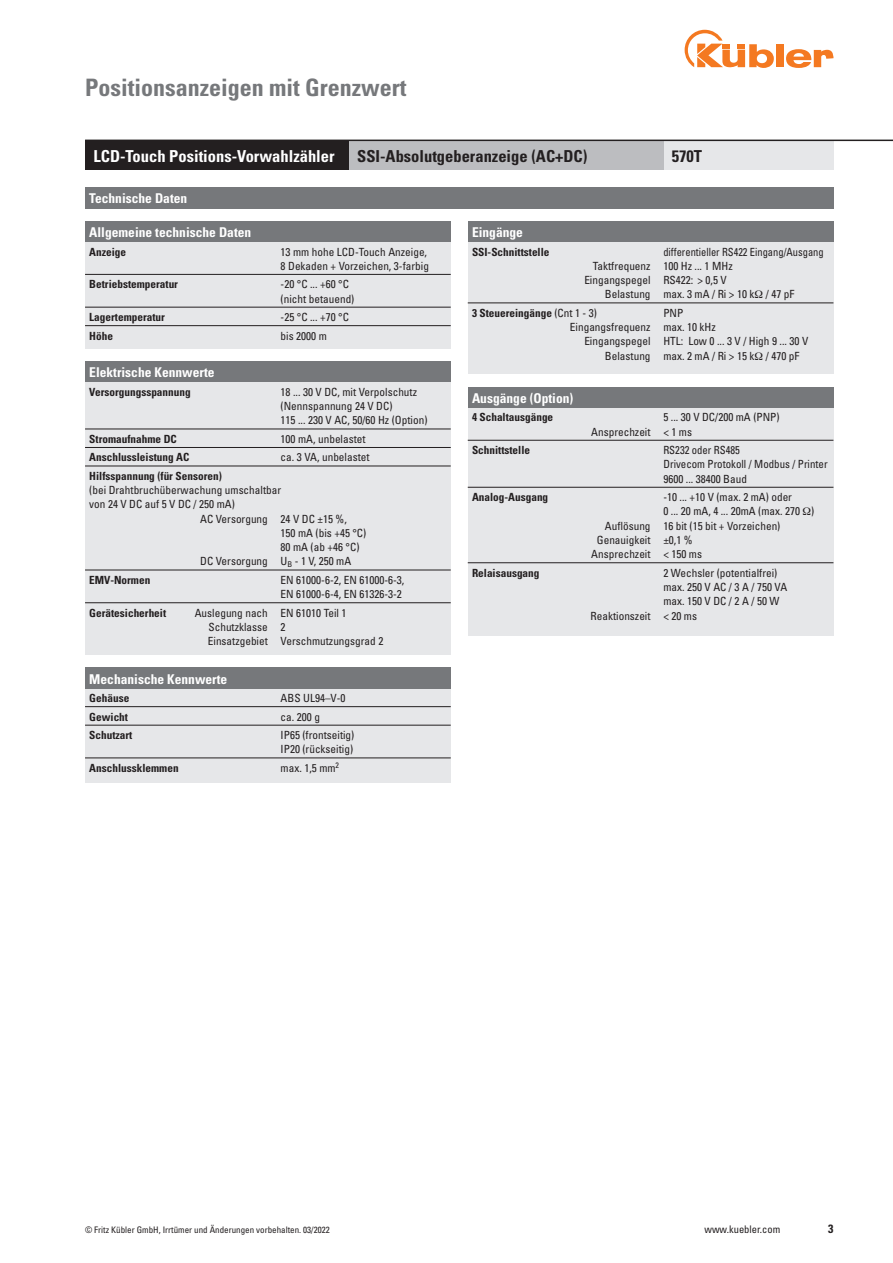
<style>
.page{position:relative;width:893px;height:1263px;background:#fff}
.page>*{position:absolute;margin:0;border:0;box-sizing:border-box;transform-origin:0 0}
.t1{font:700 condensed 24px "Univers";color:#76787b}
.Head_weiß{font:700 condensed 16.5px "Univers";color:#231f20}
.Head_weiß-2{font:700 condensed 16.5px "Univers";color:#fff}
.Bestellschlüssel{font:700 condensed 13.5px "Univers";color:#fff}
.t2{font:700 condensed 12px "Univers";color:#231f20}
.technisch-linie-schw{font:condensed 11.25px/14.2px "Univers";color:#231f20}
.technisch-linie-schw-2{font:700 condensed 11.25px "Univers";color:#231f20}
.technisch-linie-schw-3{font:condensed 11.25px/14.2px "Univers";color:#231f20;scale:.95 1}
.technisch-linie-schw-4{font:condensed 11.25px "Univers";color:#231f20;scale:.93 1}
.t3{font:condensed 10.5px "Univers";color:#231f20}
.t4{font:condensed 9px "Univers";color:#231f20}
.s1{font-weight:400}
</style>
<div class="page">
<div style="left:776px;top:44px;width:8px;height:23px;background:#f47921"></div>
<svg style="left:786px;top:49px;width:47px;height:19px"></svg>
<svg style="left:685px;top:30px;width:89px;height:38px"></svg>
<div style="left:85px;top:221px;width:366px;height:21px;background:#76787b"></div>
<div style="left:85px;top:187px;width:748px;height:21px;background:#76787b"></div>
<div style="left:85px;top:242px;width:366px;height:107px;background:#e6e7e9"></div>
<hr style="left:85px;top:274px;width:366px;height:1px;background:#231f20">
<hr style="left:85px;top:307px;width:366px;height:1px;background:#231f20">
<hr style="left:85px;top:325px;width:366px;height:1px;background:#231f20">
<div style="left:85px;top:361px;width:366px;height:22px;background:#76787b"></div>
<div style="left:85px;top:668px;width:366px;height:21px;background:#76787b"></div>
<div style="left:468px;top:221px;width:365px;height:21px;background:#76787b"></div>
<div style="left:85px;top:383px;width:366px;height:272px;background:#e6e7e9"></div>
<hr style="left:85px;top:429px;width:366px;height:1px;background:#231f20">
<hr style="left:85px;top:447px;width:366px;height:1px;background:#231f20">
<hr style="left:85px;top:466px;width:366px;height:1px;background:#231f20">
<hr style="left:85px;top:570px;width:366px;height:1px;background:#231f20">
<hr style="left:85px;top:602px;width:366px;height:1px;background:#231f20">
<div style="left:85px;top:689px;width:366px;height:93px;background:#e6e7e9"></div>
<hr style="left:85px;top:706px;width:366px;height:1px;background:#231f20">
<hr style="left:85px;top:725px;width:366px;height:1px;background:#231f20">
<hr style="left:85px;top:758px;width:366px;height:1px;background:#231f20">
<div style="left:468px;top:242px;width:365px;height:132px;background:#e6e7e9"></div>
<hr style="left:468px;top:303px;width:365px;height:1px;background:#231f20">
<div style="left:468px;top:387px;width:365px;height:21px;background:#76787b"></div>
<div style="left:468px;top:408px;width:365px;height:228px;background:#e6e7e9"></div>
<hr style="left:468px;top:440px;width:365px;height:1px;background:#231f20">
<hr style="left:468px;top:487px;width:365px;height:1px;background:#231f20">
<hr style="left:468px;top:562px;width:365px;height:1px;background:#231f20">
<div style="left:85px;top:140px;width:264px;height:30px;background:#231f20"></div>
<div style="left:663px;top:140px;width:170px;height:30px;background:#e6e7e9"></div>
<div style="left:349px;top:140px;width:314px;height:30px;background:#bcbdc0"></div>
<hr style="left:85px;top:140px;width:808px;height:1px;background:#231f20">
<p class="t1" style="left:85px;top:72px;width:323px">Positionsanzeigen mit Grenzwert</p>
<p class="Head_weiß-2" style="left:94px;top:146px;width:243px">LCD-Touch Positions-Vorwahlzähler</p>
<p class="Head_weiß" style="left:357px;top:146px;width:232px">SSI-Absolutgeberanzeige (AC+DC)</p>
<p class="Head_weiß" style="left:672px;top:146px;width:32px">570T</p>
<p class="Bestellschlüssel" style="left:89px;top:190px;width:99px">Technische Daten</p>
<p class="Bestellschlüssel" style="left:89px;top:224px;width:164px">Allgemeine technische Daten</p>
<p class="technisch-linie-schw-2" style="left:89px;top:245px;width:38px">Anzeige</p>
<p class="technisch-linie-schw" style="left:281px;top:244px;width:150px">13 mm hohe LCD-Touch Anzeige,<br>8 Dekaden + Vorzeichen, 3-farbig</p>
<p class="technisch-linie-schw-2" style="left:89px;top:277px;width:90px">Betriebstemperatur</p>
<p class="technisch-linie-schw" style="left:281px;top:277px;width:75px">-20 °C ... +60 °C (nicht betauend)</p>
<p class="technisch-linie-schw-2" style="left:89px;top:310px;width:77px">Lagertemperatur</p>
<p class="technisch-linie-schw" style="left:281px;top:310px;width:70px">-25 °C ... +70 °C</p>
<p class="technisch-linie-schw-2" style="left:89px;top:329px;width:25px">Höhe</p>
<p class="technisch-linie-schw" style="left:281px;top:328px;width:48px">bis 2000 m</p>
<p class="Bestellschlüssel" style="left:89px;top:364px;width:127px">Elektrische Kennwerte</p>
<p class="technisch-linie-schw-2" style="left:89px;top:385px;width:103px">Versorgungsspannung</p>
<p class="technisch-linie-schw" style="left:281px;top:385px;width:148px">18 ... 30 V DC, mit Verpolschutz (Nennspannung 24 V DC)<br>115 ... 230 V AC, 50/60 Hz (Option)</p>
<p class="technisch-linie-schw-2" style="left:89px;top:432px;width:89px">Stromaufnahme DC</p>
<p class="technisch-linie-schw" style="left:281px;top:432px;width:86px">100 mA, unbelastet</p>
<p class="technisch-linie-schw-2" style="left:89px;top:451px;width:101px">Anschlussleistung AC</p>
<p class="technisch-linie-schw" style="left:281px;top:450px;width:90px">ca. 3 VA, unbelastet</p>
<p class="technisch-linie-schw-2" style="left:89px;top:469px;width:134px">Hilfsspannung (für Sensoren)</p>
<p class="technisch-linie-schw" style="left:89px;top:483px;width:193px">(bei Drahtbruchüberwachung umschaltbar</p>
<p class="technisch-linie-schw" style="left:89px;top:497px;width:147px">von 24 V DC auf 5 V DC / 250 mA)</p>
<p class="technisch-linie-schw" style="left:200px;top:511px;width:148px">AC Versorgung 24 V DC ±15 %,</p>
<p class="technisch-linie-schw" style="left:281px;top:526px;width:87px">150 mA (bis +45 °C)</p>
<p class="technisch-linie-schw" style="left:281px;top:540px;width:80px">80 mA (ab +46 °C)</p>
<p class="technisch-linie-schw" style="left:200px;top:554px;width:153px">DC Versorgung U<sub>B</sub> - 1 V, 250 mA</p>
<p class="technisch-linie-schw-2" style="left:89px;top:573px;width:63px">EMV-Normen</p>
<p class="technisch-linie-schw" style="left:281px;top:573px;width:125px">EN 61000-6-2, EN 61000-6-3,<br>EN 61000-6-4, EN 61326-3-2</p>
<p class="technisch-linie-schw-2" style="left:89px;top:606px;width:78px">Gerätesicherheit</p>
<p class="technisch-linie-schw" style="left:208px;top:605px;width:177px;text-indent:-13px">Auslegung nach EN 61010 Teil 1<br>Schutzklasse 2<br>Einsatzgebiet Verschmutzungsgrad 2</p>
<p class="Bestellschlüssel" style="left:89px;top:670px;width:139px">Mechanische Kennwerte</p>
<p class="technisch-linie-schw-2" style="left:89px;top:691px;width:41px">Gehäuse</p>
<p class="technisch-linie-schw" style="left:281px;top:691px;width:66px">ABS UL94–V-0</p>
<p class="technisch-linie-schw-2" style="left:89px;top:710px;width:40px">Gewicht</p>
<p class="technisch-linie-schw" style="left:281px;top:709px;width:41px">ca. 200 g</p>
<p class="technisch-linie-schw-2" style="left:89px;top:728px;width:45px">Schutzart</p>
<p class="technisch-linie-schw" style="left:281px;top:728px;width:75px">IP65 (frontseitig)<br>IP20 (rückseitig)</p>
<p class="technisch-linie-schw-2" style="left:89px;top:761px;width:91px">Anschlussklemmen</p>
<p class="technisch-linie-schw" style="left:281px;top:761px;width:60px">max. 1,5 mm<sup>2</sup></p>
<p class="Bestellschlüssel" style="left:472px;top:224px;width:53px">Eingänge</p>
<p class="technisch-linie-schw-2" style="left:472px;top:245px;width:79px">SSI-Schnittstelle</p>
<p class="technisch-linie-schw-4" style="left:663px;top:244px;width:174px">differentieller RS422 Eingang/Ausgang</p>
<p class="technisch-linie-schw" style="left:593px;top:259px;width:141px">Taktfrequenz 100 Hz ... 1 MHz</p>
<p class="technisch-linie-schw" style="left:584px;top:273px;width:144px">Eingangspegel RS422: &gt; 0,5 V</p>
<p class="technisch-linie-schw" style="left:605px;top:287px;width:191px">Belastung max. 3 mA / Ri &gt; 10 k / 47 pF</p>
<p class="technisch-linie-schw-2" style="left:472px;top:306px;width:126px">3 Steuereingänge <span class="s1">(Cnt 1 - 3)</span></p>
<p class="technisch-linie-schw" style="left:663px;top:306px;width:22px">PNP</p>
<p class="technisch-linie-schw" style="left:570px;top:320px;width:147px">Eingangsfrequenz max. 10 kHz</p>
<p class="technisch-linie-schw" style="left:584px;top:334px;width:225px">Eingangspegel HTL: Low 0 ... 3 V / High 9 ... 30 V</p>
<p class="technisch-linie-schw" style="left:605px;top:348px;width:196px">Belastung max. 2 mA / Ri &gt; 15 k / 470 pF</p>
<p class="Bestellschlüssel" style="left:472px;top:390px;width:103px">Ausgänge (Option)</p>
<p class="technisch-linie-schw-2" style="left:472px;top:411px;width:83px">4 Schaltausgänge</p>
<p class="technisch-linie-schw" style="left:591px;top:410px;width:190px;text-indent:72px">5 ... 30 V DC/200 mA (PNP)<br>Ansprechzeit &lt; 1 ms</p>
<p class="technisch-linie-schw-2" style="left:472px;top:443px;width:60px">Schnittstelle</p>
<p class="technisch-linie-schw-3" style="left:663px;top:443px;width:174px">RS232 oder RS485<br>Drivecom Protokoll / Modbus / Printer<br>9600 ... 38400 Baud</p>
<p class="technisch-linie-schw-2" style="left:472px;top:490px;width:78px">Analog-Ausgang</p>
<p class="technisch-linie-schw" style="left:663px;top:490px;width:130px">-10 ... +10 V (max. 2 mA) oder</p>
<p class="technisch-linie-schw" style="left:663px;top:504px;width:153px">0 ... 20 mA, 4 ... 20mA (max. 270 )</p>
<p class="technisch-linie-schw" style="left:605px;top:518px;width:177px">Auflösung 16 bit (15 bit + Vorzeichen)</p>
<p class="technisch-linie-schw" style="left:597px;top:533px;width:97px">Genauigkeit ±0,1 %</p>
<p class="technisch-linie-schw" style="left:591px;top:547px;width:112px">Ansprechzeit &lt; 150 ms</p>
<p class="technisch-linie-schw-2" style="left:472px;top:566px;width:69px">Relaisausgang</p>
<p class="technisch-linie-schw" style="left:663px;top:565px;width:116px">2 Wechsler (potentialfrei)</p>
<p class="technisch-linie-schw" style="left:663px;top:580px;width:125px">max. 250 V AC / 3 A / 750 VA</p>
<p class="technisch-linie-schw" style="left:663px;top:594px;width:118px">max. 150 V DC / 2 A / 50 W</p>
<p class="technisch-linie-schw" style="left:591px;top:608px;width:108px">Reaktionszeit &lt; 20 ms</p>
<p class="t4" style="left:85px;top:1224px;width:246px">© Fritz Kübler GmbH, Irrtümer und Änderungen vorbehalten. 03/2022</p>
<p class="t3" style="left:704px;top:1223px;width:77px">www.kuebler.com</p>
<p class="t2" style="left:828px;top:1221px;width:7px">3</p>
</div>
